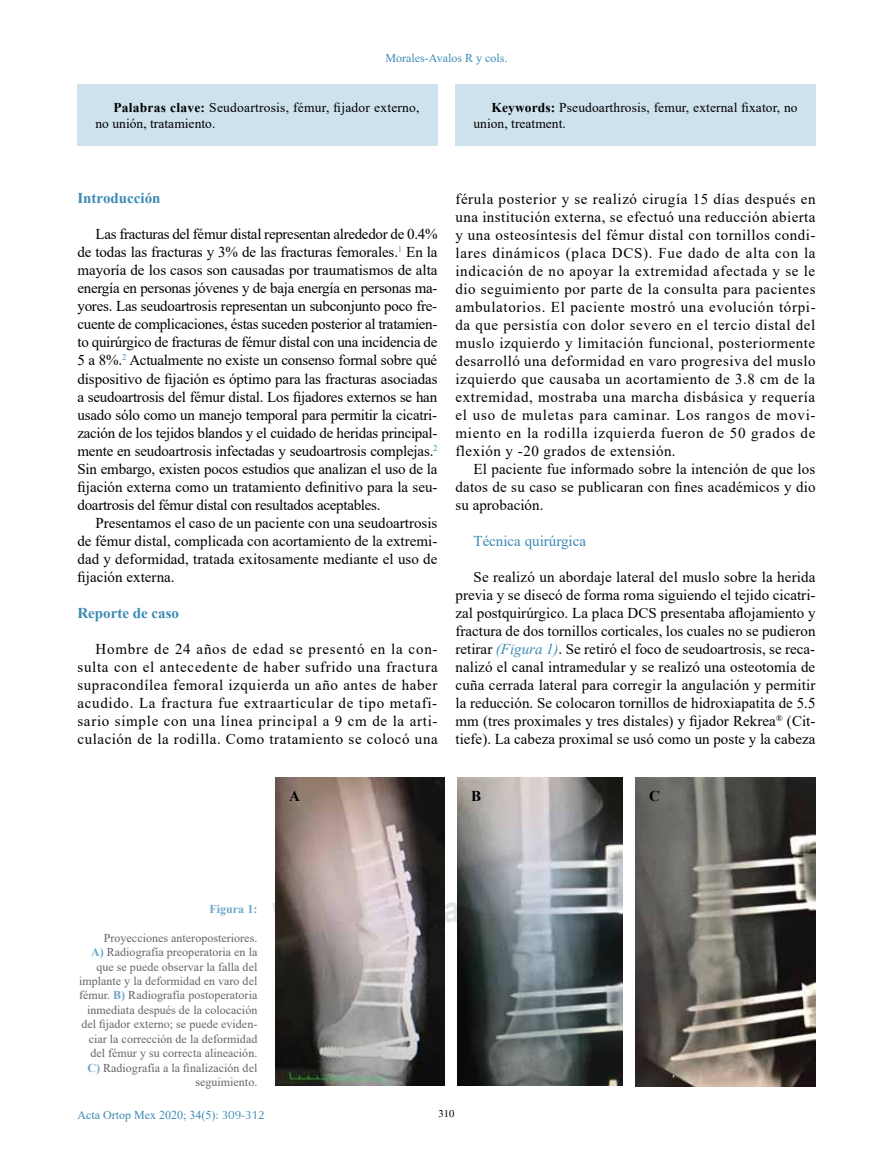
<style>
.page{position:relative;width:893px;height:1170px;background:#fff}
.page>*{position:absolute;margin:0;border:0;box-sizing:border-box;transform-origin:0 0}
.t1{font:15px/18px "Times New Roman";letter-spacing:.005em;color:#000;text-align:justify}
.t2{font:700 15px "Times New Roman";color:#3b8ab6}
.t3{font:15px "Times New Roman";color:#3b8ab6}
.t4{font:700 15px "Times New Roman";color:#000}
.t5{font:13.5px/16.2px "Times New Roman";letter-spacing:.01em;color:#000}
.t6{font:12px/14.4px "Times New Roman";color:#636466;text-align:right}
.t7{font:12px "Times New Roman";color:#3b8ab6}
.t8{font:700 12px "Times New Roman";color:#6ca7c8}
.t9{font:10.5px "Times";color:#000}
.s1{font-weight:700}
.s2{font-style:italic;color:#3b8ab6}
.s3{font-weight:700;color:#6ca7c8}
.s4{font-family:"Zapf Humanist 601 BT"}
</style>
<div class="page">
<div style="left:77px;top:84px;width:360px;height:62px;background:#cee2ed"></div>
<div style="left:455px;top:84px;width:360px;height:62px;background:#cee2ed"></div>
<img style="left:276px;top:777px;width:168px;height:308px">
<img style="left:458px;top:777px;width:164px;height:308px">
<img style="left:636px;top:777px;width:180px;height:309px">
<p class="t7" style="left:386px;top:50px;width:123px">Morales-Avalos R y cols.</p>
<p class="t5" style="left:95px;top:99px;width:326px;text-indent:18px"><span class="s1">Palabras clave:</span> Seudoartrosis, fémur, fijador externo, no unión, tratamiento.</p>
<p class="t5" style="left:473px;top:99px;width:326px;text-indent:18px"><span class="s1">Keywords:</span> Pseudoarthrosis, femur, external fixator, no union, treatment.</p>
<p class="t2" style="left:77px;top:187px;width:85px">Introducción</p>
<p class="t1" style="left:77px;top:225px;width:362px;text-indent:18px">Las fracturas del fémur distal representan alrededor de 0.4% de todas las fracturas y 3% de las fracturas femorales.<sup>1</sup> En la mayoría de los casos son causadas por traumatismos de alta energía en personas jóvenes y de baja energía en personas ma&shy;yores. Las seudoartrosis representan un subconjunto poco fre&shy;cuente de complicaciones, éstas suceden posterior al tratamien&shy;to quirúrgico de fracturas de fémur distal con una incidencia de 5 a 8%.<sup>2</sup> Actualmente no existe un consenso formal sobre qué dispositivo de fijación es óptimo para las fracturas asociadas a seudoartrosis del fémur distal. Los fijadores externos se han usado sólo como un manejo temporal para permitir la cicatri&shy;zación de los tejidos blandos y el cuidado de heridas principal&shy;mente en seudoartrosis infectadas y seudoartrosis complejas.<sup>2<br></sup>Sin embargo, existen pocos estudios que analizan el uso de la fijación externa como un tratamiento definitivo para la seu&shy;doartrosis del fémur distal con resultados aceptables.</p>
<p class="t1" style="left:77px;top:513px;width:362px;text-indent:18px">Presentamos el caso de un paciente con una seudoartrosis de fémur distal, complicada con acortamiento de la extremi&shy;dad y deformidad, tratada exitosamente mediante el uso de fijación externa.</p>
<p class="t2" style="left:77px;top:601px;width:103px">Reporte de caso</p>
<p class="t1" style="left:77px;top:639px;width:362px;text-indent:18px">Hombre de 24 años de edad se presentó en la con&shy;sulta con el antecedente de haber sufrido una fractura supracondílea femoral izquierda un año antes de haber acudido. La fractura fue extraarticular de tipo metafi&shy;sario simple con una línea principal a 9 cm de la arti&shy;culación de la rodilla. Como tratamiento se colocó una</p>
<p class="t1" style="left:455px;top:189px;width:362px">férula posterior y se realizó cirugía 15 días después en una institución externa, se efectuó una reducción abierta y una osteosíntesis del fémur distal con tornillos condi&shy;lares dinámicos (placa DCS). Fue dado de alta con la indicación de no apoyar la extremidad afectada y se le dio seguimiento por parte de la consulta para pacientes ambulatorios. El paciente mostró una evolución tórpi&shy;da que persistía con dolor severo en el tercio distal del muslo izquierdo y limitación funcional, posteriormente desarrolló una deformidad en varo progresiva del muslo izquierdo que causaba un acortamiento de 3.8 cm de la extremidad, mostraba una marcha disbásica y requería el uso de muletas para caminar. Los rangos de movi&shy;miento en la rodilla izquierda fueron de 50 grados de flexión y -20 grados de extensión.</p>
<p class="t1" style="left:455px;top:459px;width:362px;text-indent:18px">El paciente fue informado sobre la intención de que los datos de su caso se publicaran con fines académicos y dio su aprobación.</p>
<p class="t3" style="left:473px;top:530px;width:114px">Técnica quirúrgica</p>
<p class="t1" style="left:455px;top:567px;width:362px;text-indent:18px">Se realizó un abordaje lateral del muslo sobre la herida previa y se disecó de forma roma siguiendo el tejido cicatri&shy;zal postquirúrgico. La placa DCS presentaba aflojamiento y fractura de dos tornillos corticales, los cuales no se pudieron retirar <span class="s2">(Figura 1)</span>. Se retiró el foco de seudoartrosis, se reca&shy;nalizó el canal intramedular y se realizó una osteotomía de cuña cerrada lateral para corregir la angulación y permitir la reducción. Se colocaron tornillos de hidroxiapatita de 5.5 mm (tres proximales y tres distales) y fijador Rekrea<sup>®</sup> (Cit&shy;tiefe). La cabeza proximal se usó como un poste y la cabeza</p>
<p class="t4" style="left:289px;top:785px;width:12px">A</p>
<p class="t4" style="left:471px;top:785px;width:12px">B</p>
<p class="t4" style="left:649px;top:784px;width:12px">C</p>
<p class="t8" style="left:209px;top:900px;width:49px">Figura 1:</p>
<p class="t6" style="left:79px;top:930px;width:180px">Proyecciones anteroposteriores.<br><span class="s3">A)</span> Radiografía preoperatoria en la que se puede observar la falla del implante y la deformidad en varo del fémur. <span class="s3">B)</span> Radiografía postoperatoria inmediata después de la colocación del fijador externo; se puede eviden&shy;ciar la corrección de la deformidad del fémur y su correcta alineación.<br><span class="s3">C)</span> Radiografía a la finalización del seguimiento.</p>
<p class="t7" style="left:77px;top:1106px;width:189px">Acta Ortop Mex 2020; 34(5): <span class="s4">309-312</span></p>
<p class="t9" style="left:439px;top:1107px;width:17px">310</p>
</div>
